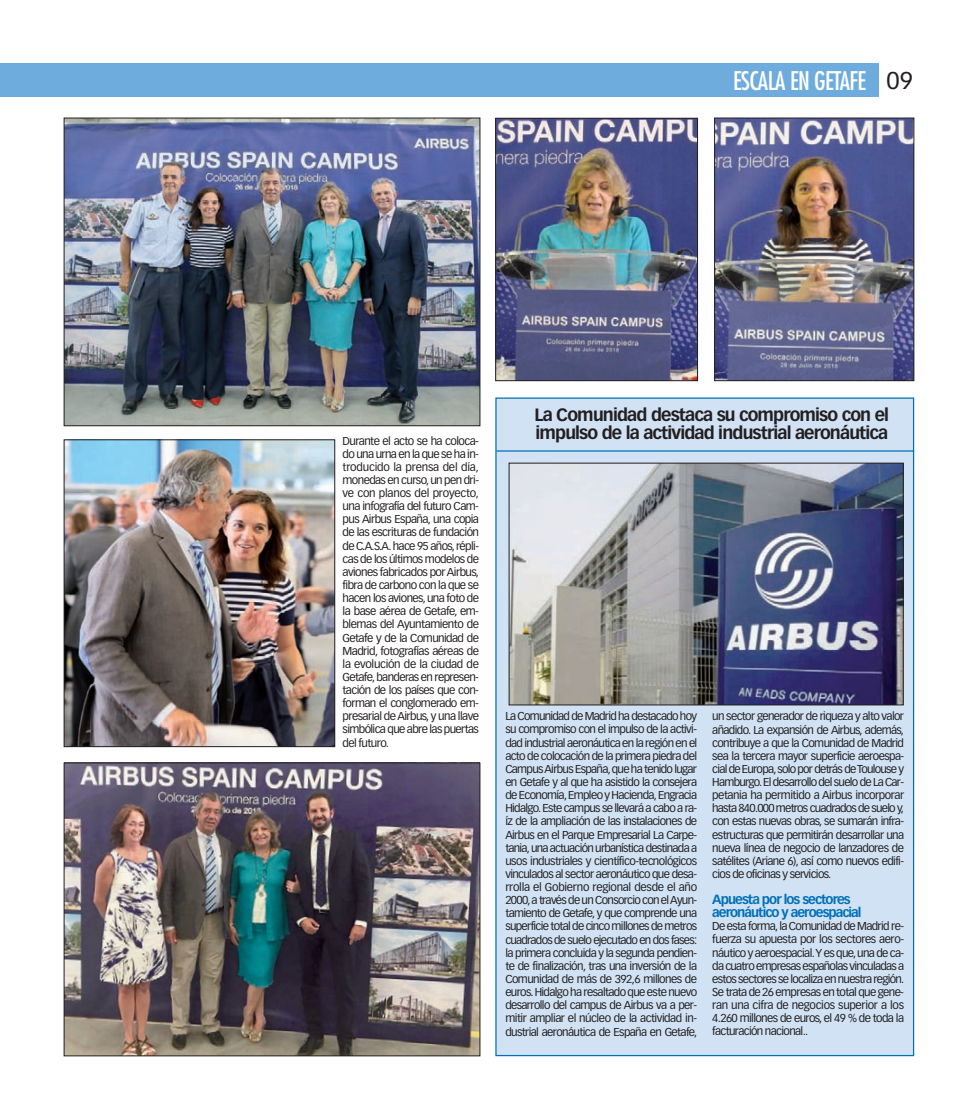
<style>
.page{position:relative;width:978px;height:1120px;background:#fff}
.page>*{position:absolute;margin:0;border:0;box-sizing:border-box;transform-origin:0 0}
.t1{font:condensed 25px "Futura";letter-spacing:-.025em;color:#fff}
.t2{font:700 17.5px/17.5px "Vectora LH";letter-spacing:-.05em;color:#231f20}
.t3{font:700 13.12px/13.1px "Vectora LH";letter-spacing:-.07em;color:#0070b8}
.t4{font:11.25px/13.1px "Vectora LH";letter-spacing:-.055em;color:#231f20;text-align:justify}
.s1{font-family:"Vectora LH";font-stretch:normal;font-size:23.75px;color:#231f20}
</style>
<div class="page">
<div style="left:497px;top:399px;width:416px;height:656px;background:#d0e2f3"></div>
<hr style="left:496px;top:450px;width:418px;height:1px;background:#0070b8">
<div style="left:0;top:64px;width:879px;height:33px;background:#6eacdd"></div>
<img style="left:66px;top:764px;width:412px;height:290px">
<div style="left:64px;top:762px;width:416px;height:294px;border:1px solid #231f20"></div>
<img style="left:66px;top:120px;width:412px;height:304px">
<div style="left:64px;top:118px;width:416px;height:308px;border:1px solid #231f20"></div>
<img style="left:497px;top:120px;width:199px;height:259px">
<div style="left:495px;top:118px;width:203px;height:263px;border:1px solid #231f20"></div>
<img style="left:716px;top:120px;width:196px;height:259px">
<div style="left:714px;top:118px;width:200px;height:263px;border:1px solid #231f20"></div>
<img style="left:66px;top:441px;width:267px;height:304px">
<div style="left:64px;top:439px;width:271px;height:308px;border:1px solid #231f20"></div>
<img style="left:511px;top:465px;width:391px;height:238px">
<div style="left:509px;top:463px;width:395px;height:242px;border:1px solid #231f20"></div>
<p class="t1" style="left:733px;top:69px;width:181px">ESCALA EN GETAFE <span class="s1">09</span></p>
<p class="t4" style="left:343px;top:435px;width:138px">Durante el acto se ha coloca&shy;do una urna en la que se ha in&shy;troducido la prensa del día, monedas en curso, un pen dri&shy;ve con planos del proyecto, una infografía del futuro Cam&shy;pus Airbus España, una copia de las escrituras de fundación de C.A.S.A. hace 95 años, répli&shy;cas de los últimos modelos de aviones fabricados por Airbus, fibra de carbono con la que se hacen los aviones, una foto de la base aérea de Getafe, em&shy;blemas del Ayuntamiento de Getafe y de la Comunidad de Madrid, fotografías aéreas de la evolución de la ciudad de Getafe, banderas en represen&shy;tación de los países que con&shy;forman el conglomerado em&shy;presarial de Airbus, y una llave simbólica que abre las puertas del futuro.</p>
<p class="t2" style="left:534px;top:407px;width:356px">La Comunidad destaca su compromiso con el impulso de la actividad industrial aeronáutica</p>
<p class="t4" style="left:505px;top:710px;width:194px">La Comunidad de Madrid ha destacado hoy su compromiso con el impulso de la activi&shy;dad industrial aeronáutica en la región en el acto de colocación de la primera piedra del Campus Airbus España, que ha tenido lugar en Getafe y al que ha asistido la consejera de Economía, Empleo y Hacienda, Engracia Hidalgo. Este campus se llevará a cabo a ra&shy;íz de la ampliación de las instalaciones de Airbus en el Parque Empresarial La Carpe&shy;tania, una actuación urbanística destinada a usos industriales y científico-tecnológicos vinculados al sector aeronáutico que desa&shy;rrolla el Gobierno regional desde el año 2000, a través de un Consorcio con el Ayun&shy;tamiento de Getafe, y que comprende una superficie total de cinco millones de metros cuadrados de suelo ejecutado en dos fases: la primera concluida y la segunda pendien&shy;te de finalización, tras una inversión de la Comunidad de más de 392,6 millones de euros. Hidalgo ha resaltado que este nuevo desarrollo del campus de Airbus va a per&shy;mitir ampliar el núcleo de la actividad in&shy;dustrial aeronáutica de España en Getafe,</p>
<p class="t4" style="left:712px;top:710px;width:194px">un sector generador de riqueza y alto valor añadido. La expansión de Airbus, además, contribuye a que la Comunidad de Madrid sea la tercera mayor superficie aeroespa&shy;cial de Europa, solo por detrás de Toulouse y Hamburgo. El desarrollo del suelo de La Car&shy;petania ha permitido a Airbus incorporar hasta 840.000 metros cuadrados de suelo y, con estas nuevas obras, se sumarán infra&shy;estructuras que permitirán desarrollar una nueva línea de negocio de lanzadores de satélites (Ariane 6), así como nuevos edifi&shy;cios de oficinas y servicios.</p>
<p class="t3" style="left:712px;top:893px;width:151px">Apuesta por los sectores aeronáutico y aeroespacial</p>
<p class="t4" style="left:712px;top:920px;width:194px">De esta forma, la Comunidad de Madrid re&shy;fuerza su apuesta por los sectores aero&shy;náutico y aeroespacial. Y es que, una de ca&shy;da cuatro empresas españolas vinculadas a estos sectores se localiza en nuestra región.<br>Se trata de 26 empresas en total que gene&shy;ran una cifra de negocios superior a los 4.260 millones de euros, el 49 % de toda la facturación nacional..</p>
</div>
